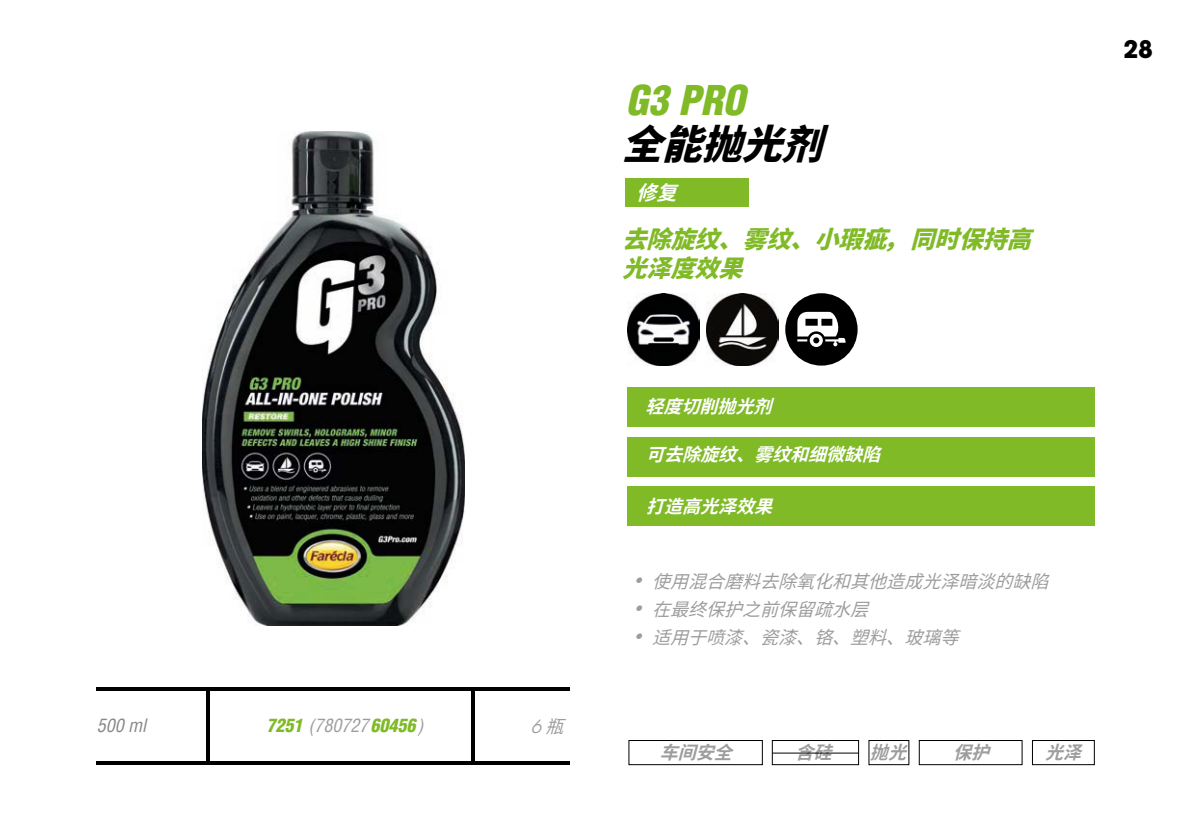
<style>
.page{position:relative;width:1191px;height:840px;background:#fff}
.page>*{position:absolute;margin:0;border:0;box-sizing:border-box;transform-origin:0 0}
.t1{font:italic 900 condensed 40px "Helvetica LT Std";color:#80ba27}
.t2{font:italic 800 40px "Source Han Sans CN";color:#000}
.t3{font:italic 800 24px/28.8px "Source Han Sans CN";color:#80ba27}
.t4{font:700 24px "ITC Avant Garde Pro";color:#000}
.t5{font:italic 700 20px "Source Han Sans CN";color:#fff}
.t6{font:italic 18px "Source Han Sans CN";color:#9d9d9c}
.t7{font:italic 700 18px "Source Han Sans CN";color:#fff}
.t8{font:italic 900 condensed 18px "Helvetica LT Std";color:#80ba27}
.t9{font:italic 700 18px "Source Han Sans CN";color:#9d9d9c}
.t10{font:italic condensed 18px "Helvetica LT Std";color:#878787}
.t11{font:italic 18px "ITC Avant Garde Pro";color:#9d9d9c}
.s1{font-weight:400;color:#9d9d9c}
.s2{font-family:"Source Han Sans CN"}
.s3{font-family:"ITC Avant Garde Pro"}
</style>
<div class="page">
<div style="left:627px;top:387px;width:468px;height:40px;background:#80ba27"></div>
<div style="left:627px;top:436px;width:468px;height:40px;background:#80ba27"></div>
<div style="left:627px;top:486px;width:468px;height:40px;background:#80ba27"></div>
<div style="left:628px;top:739px;width:135px;height:25px;border:1px solid #000"></div>
<div style="left:772px;top:739px;width:87px;height:25px;border:1px solid #000"></div>
<div style="left:868px;top:739px;width:41px;height:25px;border:1px solid #000"></div>
<div style="left:918px;top:739px;width:104px;height:25px;border:1px solid #000"></div>
<div style="left:1032px;top:739px;width:62px;height:25px;border:1px solid #000"></div>
<hr style="left:772px;top:752px;width:86px;height:1px;background:#000">
<img style="left:202px;top:131px;width:263px;height:494px">
<div style="left:625px;top:178px;width:124px;height:28px;background:#80ba27"></div>
<img style="left:627px;top:293px;width:72px;height:72px">
<svg style="left:97px;top:687px;width:473px;height:3px"></svg>
<hr style="left:97px;top:761px;width:473px;height:3px;background:#000">
<hr style="left:206px;top:688px;width:4px;height:75px;background:#000">
<hr style="left:471px;top:688px;width:4px;height:75px;background:#000">
<div style="left:785px;top:293px;width:72px;height:72px;background:#000;border-radius:50%"></div>
<svg style="left:797px;top:312px;width:48px;height:35px"></svg>
<img style="left:706px;top:293px;width:72px;height:72px">
<p class="t10" style="left:97px;top:714px;width:51px">500 ml</p>
<p class="t8" style="left:266px;top:714px;width:158px">7251 <span class="s1">(780727</span>60456<span class="s1">)</span></p>
<p class="t11" style="left:530px;top:715px;width:48px">6<span class="s2">瓶</span></p>
<h1 class="t1" style="left:626px;top:75px;width:120px">G3 PRO</h1>
<h1 class="t2" style="left:622px;top:122px;width:232px">全能抛光剂</h1>
<p class="t5" style="left:636px;top:181px;width:57px">修复</p>
<h2 class="t3" style="left:622px;top:226px;width:428px">去除旋纹、雾纹、小瑕疵，同时保持高光泽度效果</h2>
<h2 class="t4" style="left:1123px;top:33px;width:31px">28</h2>
<p class="t7" style="left:645px;top:396px;width:141px">轻度切削抛光剂</p>
<p class="t7" style="left:646px;top:444px;width:249px">可去除旋纹、雾纹和细微缺陷</p>
<p class="t7" style="left:646px;top:496px;width:141px">打造高光泽效果</p>
<p class="t6" style="left:632px;top:570px;width:431px"><span class="s3">•</span> 使用混合磨料去除氧化和其他造成光泽暗淡的缺陷</p>
<p class="t6" style="left:632px;top:598px;width:251px"><span class="s3">•</span> 在最终保护之前保留疏水层</p>
<p class="t6" style="left:632px;top:626px;width:341px"><span class="s3">•</span> 适用于喷漆、瓷漆、铬、塑料、玻璃等</p>
<p class="t9" style="left:660px;top:741px;width:87px">车间安全</p>
<p class="t9" style="left:795px;top:741px;width:51px">含硅</p>
<p class="t9" style="left:870px;top:741px;width:51px">抛光</p>
<p class="t9" style="left:953px;top:741px;width:51px">保护</p>
<p class="t9" style="left:1045px;top:741px;width:51px">光泽</p>
</div>
